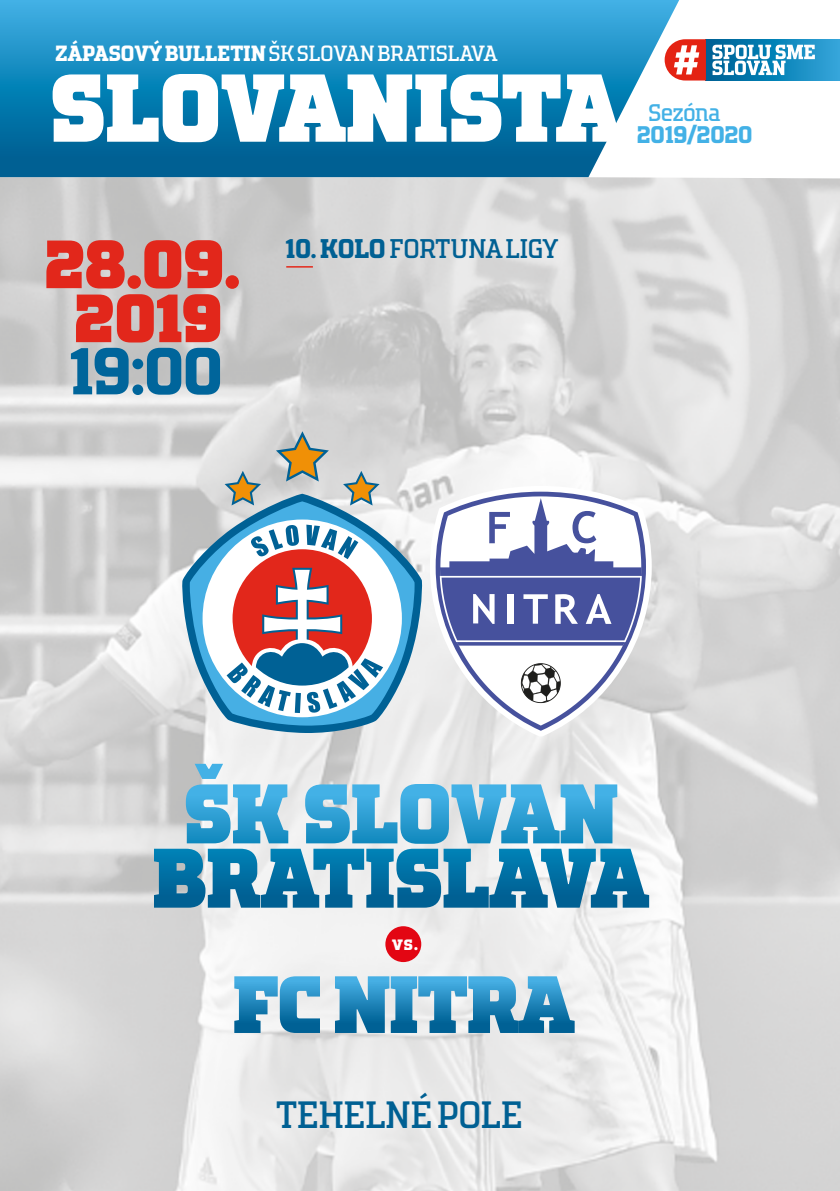
<style>
.page{position:relative;width:840px;height:1191px;background:#fff}
.page>*{position:absolute;margin:0;border:0;box-sizing:border-box;transform-origin:0 0}
.t1{font:900 68px/54px "TT Polls";letter-spacing:-.055em;color:#e2271b;text-align:center}
.t2{font:700 66px "TT Polls";color:#00659b}
.t3{font:38px "TT Polls";letter-spacing:-.05em;color:#006093}
.t4{font:27px "TT Polls";letter-spacing:-.045em;color:#006093}
.t5{font:700 24px "TT Polls";letter-spacing:-.06em;color:#43b1e6}
.t6{font:24px "TT Polls";letter-spacing:-.055em;color:#43b1e6}
.t7{font:22px "TT Polls";letter-spacing:-.045em;color:#fff}
.t8{font:700 19.8px "TT Polls";color:#fff}
.s1{font-weight:700}
</style>
<div class="page">
<img style="left:0;top:177px;width:839px;height:1014px">
<svg style="left:0;top:0;width:678px;height:177px;background:#3094c4"></svg>
<svg style="left:53px;top:74px;width:569px;height:68px"></svg>
<svg style="left:181px;top:494px;width:241px;height:239px"></svg>
<div style="left:202px;top:519px;width:199px;height:198px;background:#fff;border-radius:50%"></div>
<div style="left:232px;top:549px;width:140px;height:138px;background:#e2271b;border-radius:50%"></div>
<svg style="left:251px;top:525px;width:48px;height:31px"></svg>
<svg style="left:306px;top:524px;width:52px;height:35px"></svg>
<svg style="left:226px;top:568px;width:157px;height:145px"></svg>
<svg style="left:276px;top:431px;width:53px;height:50px;background:#baae8f"></svg>
<svg style="left:343px;top:471px;width:36px;height:34px"></svg>
<svg style="left:224px;top:471px;width:37px;height:34px"></svg>
<svg style="left:705px;top:39px;width:134px;height:42px;background:#1c87ba"></svg>
<svg style="left:664px;top:39px;width:41px;height:42px"></svg>
<svg style="left:712px;top:45px;width:102px;height:30px"></svg>
<hr style="left:286px;top:266px;width:27px;height:2px;background:#e42618">
<svg style="left:429px;top:486px;width:222px;height:250px;fill:#eee"></svg>
<svg style="left:435px;top:491px;width:210px;height:239px"></svg>
<svg style="left:440px;top:496px;width:201px;height:229px"></svg>
<svg style="left:520px;top:663px;width:40px;height:40px"></svg>
<svg style="left:439px;top:498px;width:202px;height:147px"></svg>
<div style="left:385px;top:926px;width:36px;height:36px;background:#e30613;border-radius:50%"></div>
<svg style="left:154px;top:764px;width:494px;height:143px"></svg>
<svg style="left:234px;top:976px;width:86px;height:57px"></svg>
<svg style="left:335px;top:976px;width:239px;height:57px;background:#5ba2c8"></svg>
<p class="t7" style="left:55px;top:40px;width:444px"><span class="s1">ZÁPASOVÝ BULLETIN</span> ŠK SLOVAN BRATISLAVA</p>
<h1 class="t1" style="left:42px;top:238px;width:201px">28.09.<br>2019</h1>
<h2 class="t2" style="left:67px;top:330px;width:159px">19:00</h2>
<p class="t4" style="left:284px;top:233px;width:275px"><span class="s1">10. KOLO</span> FORTUNA LIGY</p>
<p class="t6" style="left:647px;top:98px;width:75px">Sezóna</p>
<p class="t5" style="left:635px;top:120px;width:119px">2019/2020</p>
<p class="t8" style="left:391px;top:930px;width:28px">vs.</p>
<h3 class="t3" style="left:275px;top:1091px;width:249px">TEHELNÉ POLE</h3>
</div>
